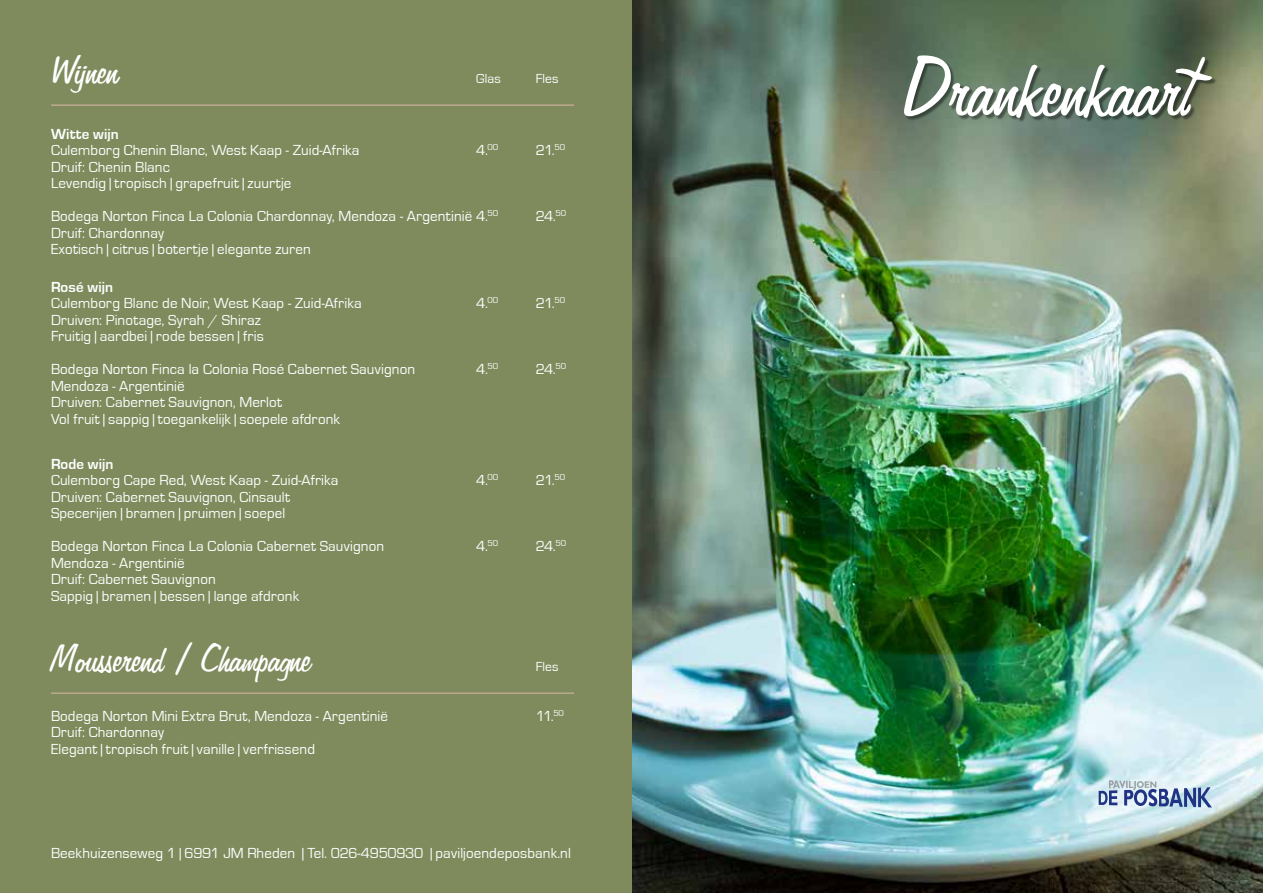
<style>
.page{position:relative;width:1263px;height:893px;background:#fff}
.page>*{position:absolute;margin:0;border:0;box-sizing:border-box;transform-origin:0 0}
.t1{font:96px "Fangtasia";color:#fff}
.t2{font:45px "Fangtasia";color:#fff}
.t3{font:15px/16.5px "Eurostile";letter-spacing:.005em;color:#fff}
.t4{font:700 15px "Eurostile";letter-spacing:.01em;color:#fff}
.t5{font:13.5px "Eurostile";letter-spacing:.01em;color:#fff}
</style>
<div class="page">
<img style="left:631px;top:0;width:632px;height:893px">
<div style="left:0;top:0;width:631px;height:893px;background:#7f8b5d"></div>
<svg style="left:1099px;top:780px;width:113px;height:27px"></svg>
<div style="left:905px;top:57px;width:285px;height:66px;background:#000;opacity:.43"></div>
<div style="left:1176px;top:58px;width:41px;height:62px;background:#000;opacity:.43"></div>
<svg style="left:1175px;top:57px;width:37px;height:59px"></svg>
<hr style="left:51px;top:104px;width:523px;height:2px;background:#bea98e">
<hr style="left:51px;top:692px;width:523px;height:2px;background:#bea98e">
<h2 class="t2" style="left:51px;top:48px;width:70px">Wijnen</h2>
<p class="t5" style="left:476px;top:72px;width:26px">Glas</p>
<p class="t5" style="left:536px;top:72px;width:24px">Fles</p>
<p class="t4" style="left:51px;top:126px;width:69px">Witte wijn</p>
<p class="t3" style="left:51px;top:143px;width:310px">Culemborg Chenin Blanc, West Kaap - Zuid-Afrika</p>
<p class="t3" style="left:476px;top:143px;width:24px">4.<sup>00</sup></p>
<p class="t3" style="left:536px;top:143px;width:31px">21.<sup>50</sup></p>
<p class="t3" style="left:51px;top:159px;width:242px">Druif: Chenin Blanc<br>Levendig | tropisch | grapefruit | zuurtje</p>
<p class="t3" style="left:51px;top:209px;width:449px">Bodega Norton Finca La Colonia Chardonnay, Mendoza - Argentinië 4.<sup>50</sup></p>
<p class="t3" style="left:536px;top:209px;width:32px">24.<sup>50</sup></p>
<p class="t3" style="left:51px;top:225px;width:261px">Druif: Chardonnay<br>Exotisch | citrus | botertje | elegante zuren</p>
<p class="t4" style="left:51px;top:279px;width:63px">Rosé wijn</p>
<p class="t3" style="left:51px;top:296px;width:312px">Culemborg Blanc de Noir, West Kaap - Zuid-Afrika</p>
<p class="t3" style="left:476px;top:296px;width:24px">4.<sup>00</sup></p>
<p class="t3" style="left:536px;top:296px;width:31px">21.<sup>50</sup></p>
<p class="t3" style="left:51px;top:312px;width:214px">Druiven: Pinotage, Syrah / Shiraz<br>Fruitig | aardbei | rode bessen | fris</p>
<p class="t3" style="left:51px;top:362px;width:366px">Bodega Norton Finca la Colonia Rosé Cabernet Sauvignon</p>
<p class="t3" style="left:476px;top:362px;width:23px">4.<sup>50</sup></p>
<p class="t3" style="left:536px;top:362px;width:32px">24.<sup>50</sup></p>
<p class="t3" style="left:51px;top:378px;width:290px">Mendoza - Argentinië<br>Druiven: Cabernet Sauvignon, Merlot<br>Vol fruit | sappig | toegankelijk | soepele afdronk</p>
<p class="t4" style="left:51px;top:456px;width:64px">Rode wijn</p>
<p class="t3" style="left:51px;top:473px;width:289px">Culemborg Cape Red, West Kaap - Zuid-Afrika</p>
<p class="t3" style="left:476px;top:473px;width:24px">4.<sup>00</sup></p>
<p class="t3" style="left:536px;top:473px;width:31px">21.<sup>50</sup></p>
<p class="t3" style="left:51px;top:489px;width:240px">Druiven: Cabernet Sauvignon, Cinsault<br>Specerijen | bramen | pruimen | soepel</p>
<p class="t3" style="left:51px;top:539px;width:335px">Bodega Norton Finca La Colonia Cabernet Sauvignon</p>
<p class="t3" style="left:476px;top:539px;width:23px">4.<sup>50</sup></p>
<p class="t3" style="left:536px;top:539px;width:32px">24.<sup>50</sup></p>
<p class="t3" style="left:51px;top:555px;width:250px">Mendoza - Argentinië<br>Druif: Cabernet Sauvignon<br>Sappig | bramen | bessen | lange afdronk</p>
<h2 class="t2" style="left:51px;top:636px;width:263px">Mousserend / Champagne</h2>
<p class="t5" style="left:536px;top:660px;width:24px">Fles</p>
<p class="t3" style="left:51px;top:708px;width:338px">Bodega Norton Mini Extra Brut, Mendoza - Argentinië</p>
<p class="t3" style="left:536px;top:708px;width:30px">11.<sup>50</sup></p>
<p class="t3" style="left:51px;top:725px;width:265px">Druif: Chardonnay<br>Elegant | tropisch fruit | vanille | verfrissend</p>
<p class="t3" style="left:51px;top:845px;width:521px">Beekhuizenseweg 1 | 6991 JM Rheden | Tel. 026-4950930 | paviljoendeposbank.nl</p>
<h1 class="t1" style="left:903px;top:38px;width:283px">Drankenkaar</h1>
</div>
